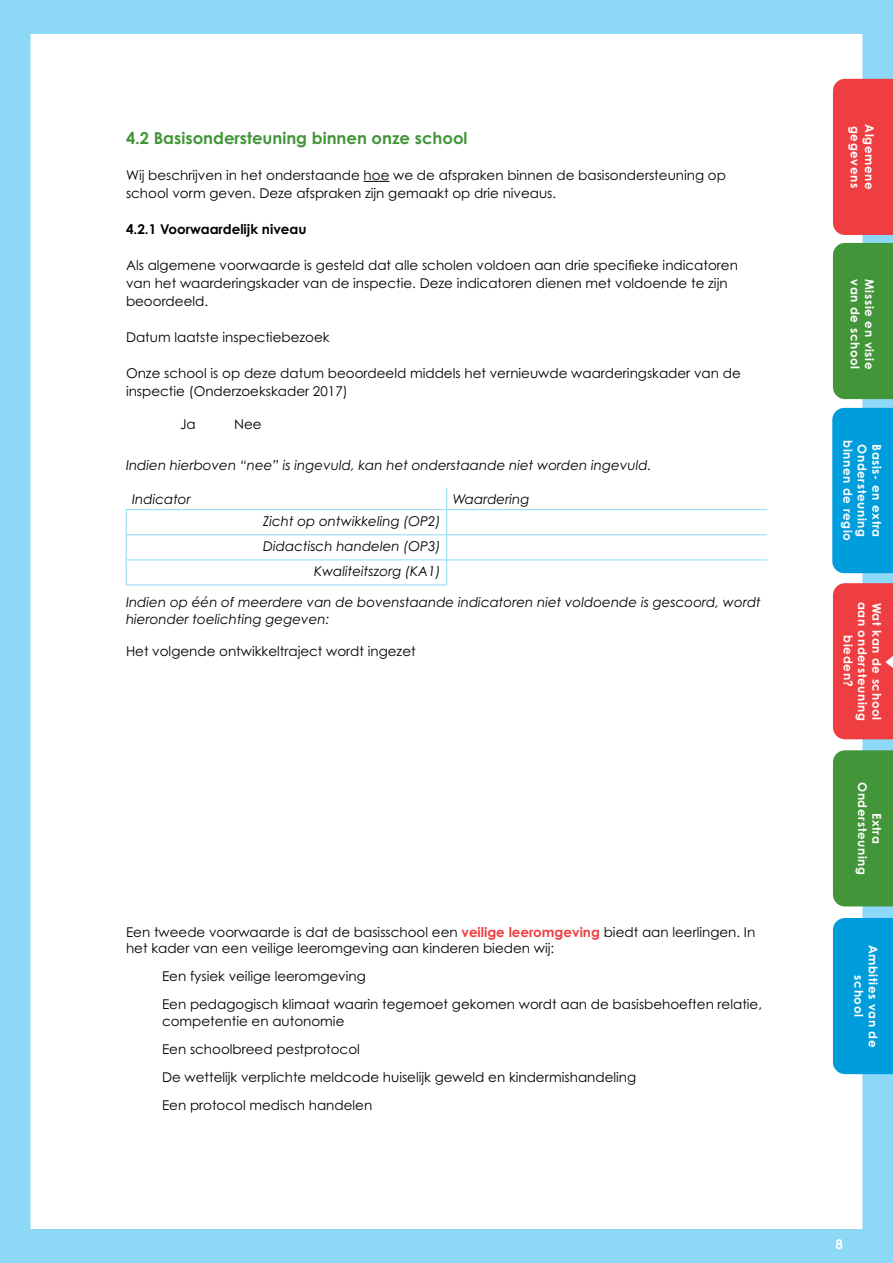
<style>
.page{position:relative;width:893px;height:1263px;background:#8dd7f7}
.page>*{position:absolute;margin:0;border:0;box-sizing:border-box;transform-origin:0 0}
.t1{font:700 16.5px "Century Gothic Pro";color:#439539}
.t2{font:13.5px/18px "Century Gothic Pro";color:#000}
.t3{font:italic 13.5px/25px "Century Gothic Pro";color:#000;text-align:right}
.t4{font:700 13.5px "Century Gothic Pro";color:#000}
.t5{font:700 13.5px "Century Gothic Pro";color:#fff}
.t6{font:700 12px/14.4px "Century Gothic Pro";letter-spacing:.05em;color:#fff;text-align:center}
.s1{font-weight:700;color:#ef3e42}
</style>
<div class="page">
<div style="left:31px;top:34px;width:831px;height:1195px;background:#fff"></div>
<div style="left:833px;top:79px;width:60px;height:156px;background:#ef3e42"></div>
<div style="left:833px;top:243px;width:60px;height:156px;background:#439539"></div>
<div style="left:832px;top:408px;width:61px;height:165px;background:#009ddc"></div>
<div style="left:833px;top:750px;width:60px;height:156px;background:#439539"></div>
<div style="left:833px;top:918px;width:60px;height:156px;background:#009ddc"></div>
<svg style="left:364px;top:181px;width:25px;height:1px"></svg>
<hr style="left:447px;top:509px;width:320px;height:1px;background:#8dd7f7">
<hr style="left:447px;top:534px;width:320px;height:1px;background:#8dd7f7">
<hr style="left:447px;top:560px;width:320px;height:1px;background:#8dd7f7">
<hr style="left:126px;top:509px;width:321px;height:1px;background:#8dd7f7">
<hr style="left:126px;top:534px;width:321px;height:1px;background:#8dd7f7">
<hr style="left:126px;top:560px;width:321px;height:1px;background:#8dd7f7">
<svg style="left:126px;top:510px;width:1px;height:75px"></svg>
<svg style="left:446px;top:488px;width:1px;height:97px"></svg>
<hr style="left:126px;top:585px;width:321px;height:1px;background:#8dd7f7">
<div style="left:833px;top:583px;width:60px;height:156px;background:#ef3e42"></div>
<p class="t1" style="left:126px;top:128px;width:343px">4.2 Basisondersteuning binnen onze school</p>
<p class="t2" style="left:126px;top:166px;width:601px">Wij beschrijven in het onderstaande hoe we de afspraken binnen de basisondersteuning op school vorm geven. Deze afspraken zijn gemaakt op drie niveaus.</p>
<p class="t4" style="left:126px;top:221px;width:182px">4.2.1 Voorwaardelijk niveau</p>
<p class="t2" style="left:126px;top:256px;width:613px">Als algemene voorwaarde is gesteld dat alle scholen voldoen aan drie specifieke indicatoren van het waarderingskader van de inspectie. Deze indicatoren dienen met voldoende te zijn beoordeeld.</p>
<p class="t2" style="left:126px;top:328px;width:205px">Datum laatste inspectiebezoek</p>
<p class="t2" style="left:126px;top:364px;width:616px">Onze school is op deze datum beoordeeld middels het vernieuwde waarderingskader van de inspectie (Onderzoekskader 2017)</p>
<p class="t2" style="left:180px;top:414px;width:17px">Ja</p>
<p class="t2" style="left:234px;top:414px;width:29px">Nee</p>
<p class="t3" style="left:126px;top:452px;width:527px">Indien hierboven “nee” is ingevuld, kan het onderstaande niet worden ingevuld.</p>
<p class="t3" style="left:132px;top:486px;width:60px">Indicator</p>
<p class="t3" style="left:453px;top:486px;width:78px">Waardering</p>
<p class="t3" style="left:263px;top:508px;width:179px">Zicht op ontwikkeling (OP2)<br>Didactisch handelen (OP3)<br>Kwaliteitszorg (KA1)</p>
<p class="t3" style="left:126px;top:594px;width:636px;line-height:16.2px;text-align:left">Indien op één of meerdere van de bovenstaande indicatoren niet voldoende is gescoord, wordt hieronder toelichting gegeven:</p>
<p class="t2" style="left:126px;top:642px;width:291px">Het volgende ontwikkeltraject wordt ingezet</p>
<p class="t2" style="left:126px;top:923px;width:631px;line-height:16.2px">Een tweede voorwaarde is dat de basisschool een <span class="s1">veilige leeromgeving</span> biedt aan leerlingen. In het kader van een veilige leeromgeving aan kinderen bieden wij:</p>
<p class="t2" style="left:162px;top:962px;width:602px;line-height:28.2px">Een fysiek veilige leeromgeving<br>Een pedagogisch klimaat waarin tegemoet gekomen wordt aan de basisbehoeften relatie,</p>
<p class="t2" style="left:162px;top:1006px;width:476px;line-height:28.2px">competentie en autonomie<br>Een schoolbreed pestprotocol<br>De wettelijk verplichte meldcode huiselijk geweld en kindermishandeling Een protocol medisch handelen</p>
<p class="t6" style="left:863px;top:126px;width:64px;rotate:90deg">gegevens</p>
<p class="t6" style="left:877px;top:124px;width:67px;rotate:90deg">Algemene</p>
<p class="t6" style="left:863px;top:279px;width:91px;rotate:90deg">van de school</p>
<p class="t6" style="left:877px;top:279px;width:92px;rotate:90deg">Missie en visie</p>
<p class="t6" style="left:855px;top:440px;width:102px;rotate:90deg">binnen de regio</p>
<p class="t6" style="left:870px;top:444px;width:94px;rotate:90deg">Ondersteuning</p>
<p class="t6" style="left:884px;top:444px;width:95px;rotate:90deg">Basis- en extra</p>
<p class="t6" style="left:870px;top:602px;width:121px;rotate:90deg">aan ondersteuning</p>
<p class="t6" style="left:884px;top:602px;width:119px;rotate:90deg">Wat kan de school</p>
<p class="t6" style="left:856px;top:635px;width:53px;rotate:90deg">bieden?</p>
<p class="t6" style="left:884px;top:782px;width:94px;rotate:90deg">Extra<br>Ondersteuning</p>
<p class="t6" style="left:881px;top:944px;width:104px;rotate:90deg">Ambities van de school</p>
<p class="t5" style="left:835px;top:1236px;width:9px">8</p>
</div>
